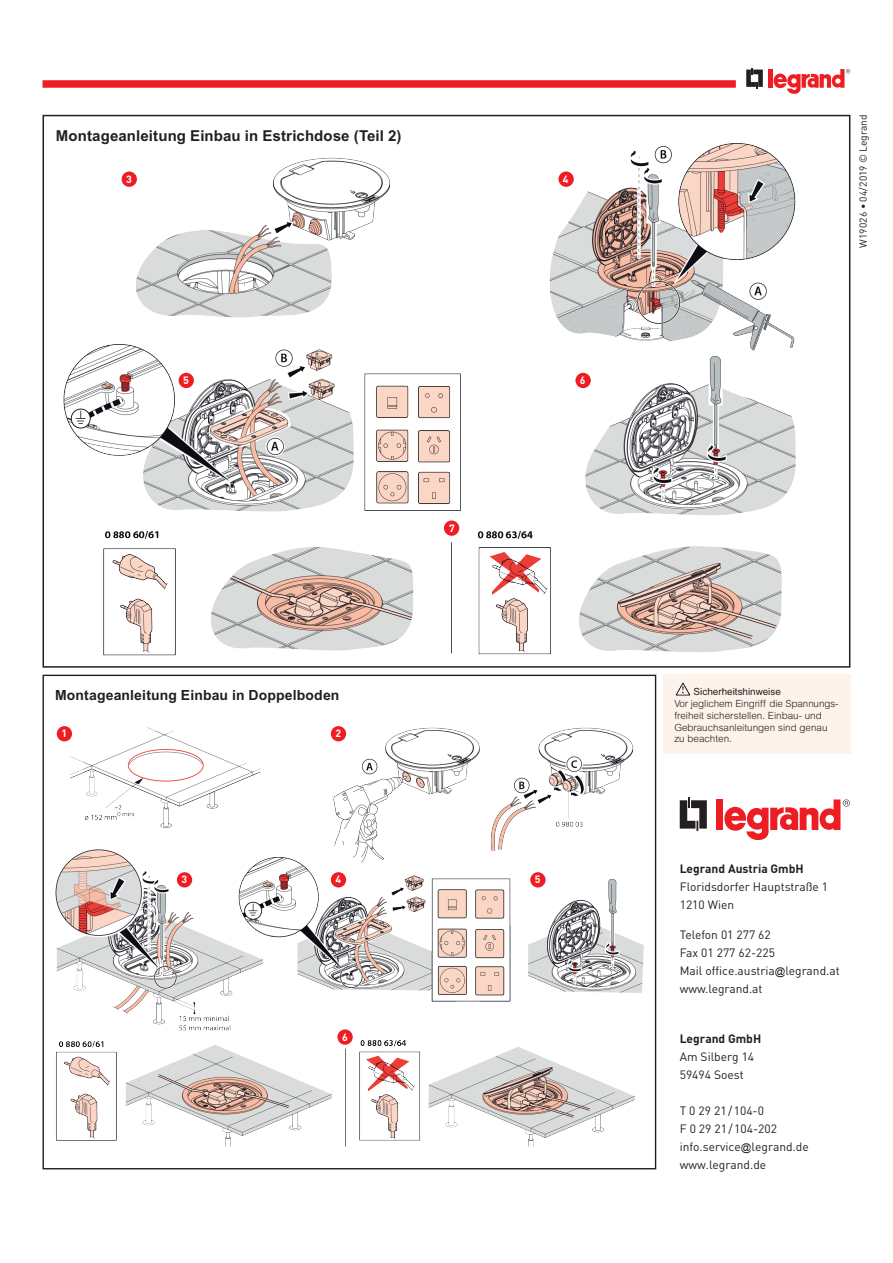
<style>
.page{position:relative;width:893px;height:1263px;background:#fff}
.page>*{position:absolute;margin:0;border:0;box-sizing:border-box;transform-origin:0 0}
.t1{font:700 15px "Arial";letter-spacing:.005em;color:#231f20}
.t2{font:700 13.95px "Arial";letter-spacing:.01em;color:#231f20}
.t3{font:12px/18px "DIN Pro";color:#231f20}
.t4{font:700 12px "DIN Pro";color:#231f20}
.t5{font:700 10.5px "DIN Pro";color:#fff}
.t6{font:10.2px "DIN Pro";letter-spacing:-.01em;color:#231f20}
.t7{font:300 9.9px/11.9px "Arial";color:#231f20}
.t8{font:9.9px "Arial";color:#231f20}
.s1{font-family:"Arial";font-size:10.5px}
</style>
<div class="page">
<img style="left:63px;top:157px;width:398px;height:355px">
<div style="left:255px;top:201px;width:29px;height:22px;background:#fff"></div>
<div style="left:211px;top:345px;width:29px;height:22px;background:#fff"></div>
<img style="left:55px;top:726px;width:589px;height:421px">
<svg style="left:746px;top:68px;width:17px;height:20px"></svg>
<hr style="left:769px;top:69px;width:4px;height:19px;background:#ee1d23">
<svg style="left:774px;top:69px;width:76px;height:25px"></svg>
<div style="left:43px;top:80px;width:693px;height:8px;background:#ee1d23"></div>
<div style="left:122px;top:171px;width:15px;height:16px;background:#ee1d23;border-radius:50%"></div>
<div style="left:179px;top:373px;width:15px;height:15px;background:#ee1d23;border-radius:50%"></div>
<svg style="left:680px;top:798px;width:27px;height:33px"></svg>
<div style="left:717px;top:799px;width:6px;height:31px;background:#ee1d23"></div>
<svg style="left:724px;top:799px;width:126px;height:42px"></svg>
<img style="left:549px;top:143px;width:247px;height:372px">
<img style="left:103px;top:531px;width:679px;height:125px">
<div style="left:544px;top:174px;width:29px;height:22px;background:#fff"></div>
<div style="left:600px;top:380px;width:29px;height:22px;background:#fff"></div>
<div style="left:437px;top:520px;width:29px;height:22px;background:#fff"></div>
<div style="left:444px;top:520px;width:15px;height:16px;background:#ee1d23;border-radius:50%"></div>
<div style="left:558px;top:171px;width:16px;height:16px;background:#ee1d23;border-radius:50%"></div>
<div style="left:337px;top:1029px;width:16px;height:16px;background:#ee1d23;border-radius:50%"></div>
<div style="left:57px;top:726px;width:15px;height:15px;background:#ee1d23;border-radius:50%"></div>
<div style="left:331px;top:726px;width:15px;height:15px;background:#ee1d23;border-radius:50%"></div>
<div style="left:319px;top:873px;width:16px;height:16px;background:#fff"></div>
<div style="left:175px;top:863px;width:16px;height:15px;background:#fff"></div>
<div style="left:331px;top:872px;width:15px;height:15px;background:#ee1d23;border-radius:50%"></div>
<div style="left:177px;top:872px;width:15px;height:15px;background:#ee1d23;border-radius:50%"></div>
<div style="left:532px;top:876px;width:16px;height:16px;background:#fff"></div>
<div style="left:530px;top:872px;width:16px;height:15px;background:#ee1d23;border-radius:50%"></div>
<div style="left:663px;top:675px;width:187px;height:79px;background:#fef3ea"></div>
<img style="left:676px;top:682px;width:15px;height:14px">
<p class="t1" style="left:56px;top:127px;width:347px">Montageanleitung Einbau in Estrichdose (Teil 2)</p>
<p class="t5" style="left:126px;top:172px;width:7px">3</p>
<p class="t5" style="left:563px;top:172px;width:7px">4</p>
<p class="t5" style="left:183px;top:373px;width:7px">5</p>
<p class="t5" style="left:580px;top:373px;width:7px">6</p>
<p class="t2" style="left:55px;top:687px;width:286px">Montageanleitung Einbau in Doppelboden</p>
<p class="t5" style="left:61px;top:726px;width:7px">1</p>
<p class="t5" style="left:335px;top:726px;width:7px">2</p>
<p class="t5" style="left:449px;top:521px;width:7px">7</p>
<p class="t5" style="left:182px;top:872px;width:7px">3</p>
<p class="t5" style="left:335px;top:872px;width:7px">4</p>
<p class="t5" style="left:535px;top:872px;width:7px">5</p>
<p class="t5" style="left:342px;top:1030px;width:7px">6</p>
<p class="t6" style="left:856px;top:248px;width:134px;rotate:-90deg">W19026 • 04/2019 © Legrand</p>
<p class="t8" style="left:694px;top:686px;width:89px">Sicherheitshinweise</p>
<p class="t7" style="left:674px;top:697px;width:166px">Vor jeglichem Eingriff die Spannungs&shy;freiheit sicherstellen. Einbau- und<br>Gebrauchsanleitungen sind genau zu beachten.</p>
<p class="t4" style="left:680px;top:860px;width:125px">Legrand Austria GmbH</p>
<p class="t3" style="left:680px;top:877px;width:150px">Floridsdorfer Hauptstraße 1<br>1210 Wien</p>
<p class="t3" style="left:680px;top:925px;width:161px">Telefon 01 277 62<br>Fax 01 277 62-225<br>Mail office.austria<span class="s1">@</span>legrand.at www.legrand.at</p>
<p class="t4" style="left:680px;top:1030px;width:83px">Legrand GmbH</p>
<p class="t3" style="left:680px;top:1047px;width:76px">Am Silberg 14<br>59494 Soest</p>
<p class="t3" style="left:680px;top:1101px;width:131px">T 0 29 21/104-0<br>F 0 29 21/104-202 info.service<span class="s1">@</span>legrand.de www.legrand.de</p>
</div>
